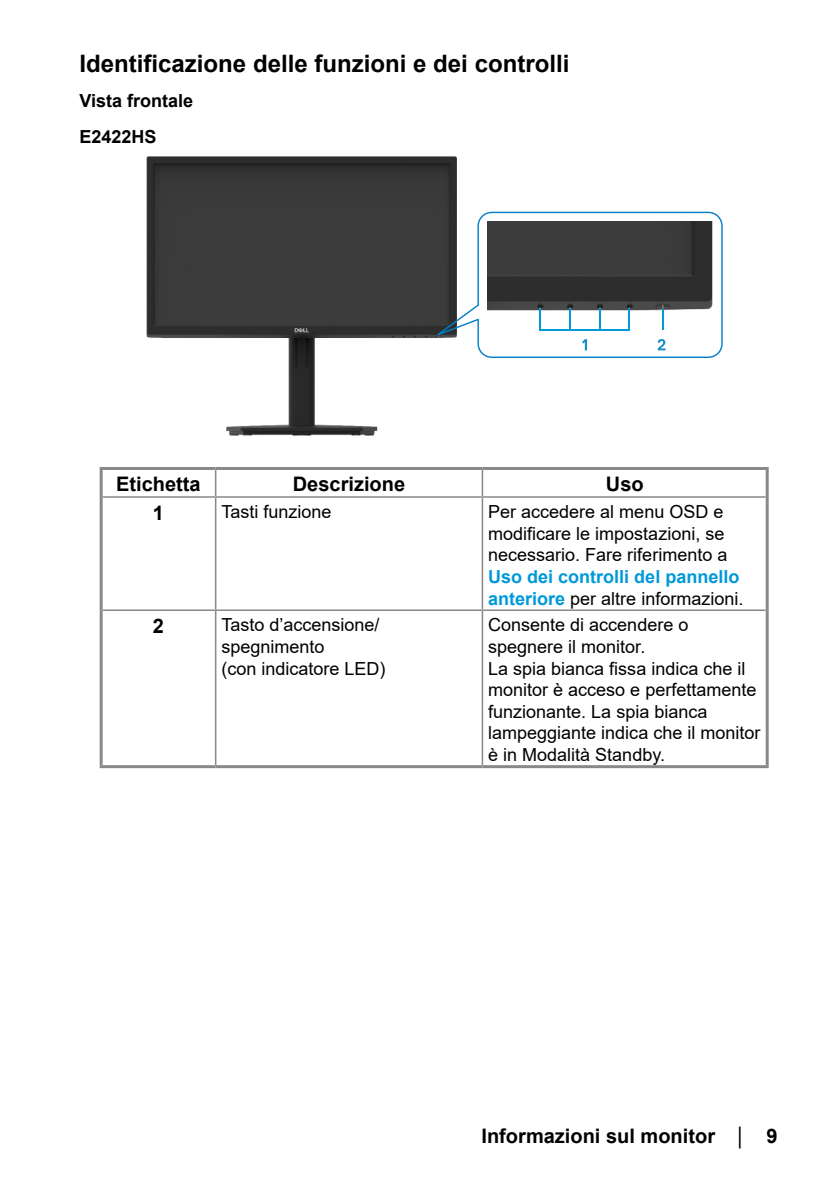
<style>
.page{position:relative;width:840px;height:1191px;background:#fff}
.page>*{position:absolute;margin:0;border:0;box-sizing:border-box;transform-origin:0 0}
.Callout_Head_12_14{font:700 24px "Arial";color:#000}
.Callout_Head_10_12{font:700 20px "Arial";color:#000}
.Paragraph_9_10_8{font:18px/21.6px "Arial";color:#000}
.Callout_Head_9_10_8{font:700 18px "Arial";color:#000}
.s1{font-weight:700;color:#0099d9}
.s2{font-size:18px}
</style>
<div class="page">
<img style="left:146px;top:156px;width:311px;height:280px">
<svg style="left:437px;top:212px;width:285px;height:146px"></svg>
<svg style="left:582px;top:339px;width:4px;height:11px"></svg>
<svg style="left:657px;top:339px;width:8px;height:11px"></svg>
<hr style="left:103px;top:496px;width:112px;height:2px;background:#898989">
<hr style="left:215px;top:496px;width:267px;height:2px;background:#898989">
<hr style="left:482px;top:496px;width:283px;height:2px;background:#898989">
<hr style="left:103px;top:609px;width:112px;height:2px;background:#898989">
<hr style="left:215px;top:609px;width:267px;height:2px;background:#898989">
<hr style="left:482px;top:609px;width:283px;height:2px;background:#898989">
<svg style="left:215px;top:470px;width:1px;height:26px"></svg>
<hr style="left:481px;top:470px;width:2px;height:26px;background:#898989">
<hr style="left:215px;top:498px;width:1px;height:111px;background:#898989">
<hr style="left:481px;top:498px;width:2px;height:111px;background:#898989">
<hr style="left:215px;top:611px;width:1px;height:154px;background:#898989">
<hr style="left:481px;top:611px;width:2px;height:154px;background:#898989">
<hr style="left:100px;top:467px;width:115px;height:3px;background:#898989">
<hr style="left:100px;top:470px;width:3px;height:27px;background:#898989">
<hr style="left:215px;top:467px;width:267px;height:3px;background:#898989">
<hr style="left:482px;top:467px;width:286px;height:3px;background:#898989">
<hr style="left:765px;top:470px;width:3px;height:27px;background:#898989">
<hr style="left:100px;top:497px;width:3px;height:113px;background:#898989">
<hr style="left:765px;top:497px;width:3px;height:113px;background:#898989">
<hr style="left:100px;top:610px;width:3px;height:155px;background:#898989">
<hr style="left:765px;top:610px;width:3px;height:155px;background:#898989">
<hr style="left:100px;top:765px;width:115px;height:3px;background:#898989">
<hr style="left:215px;top:765px;width:267px;height:3px;background:#898989">
<hr style="left:482px;top:765px;width:286px;height:3px;background:#898989">
<p class="Callout_Head_12_14" style="left:79px;top:46px;width:491px">Identificazione delle funzioni e dei controlli</p>
<p class="Callout_Head_9_10_8" style="left:79px;top:88px;width:115px">Vista frontale</p>
<p class="Callout_Head_9_10_8" style="left:79px;top:124px;width:79px">E2422HS</p>
<p class="Callout_Head_10_12" style="left:116px;top:470px;width:86px">Etichetta</p>
<p class="Callout_Head_10_12" style="left:293px;top:470px;width:114px">Descrizione</p>
<p class="Callout_Head_10_12" style="left:605px;top:470px;width:39px">Uso</p>
<p class="Callout_Head_10_12" style="left:153px;top:499px;width:13px">1</p>
<p class="Paragraph_9_10_8" style="left:221px;top:501px;width:112px">Tasti funzione</p>
<p class="Paragraph_9_10_8" style="left:488px;top:501px;width:257px">Per accedere al menu OSD e modificare le impostazioni, se necessario. Fare riferimento a<br><span class="s1">Uso dei controlli del pannello anteriore</span> per altre informazioni.</p>
<p class="Callout_Head_10_12" style="left:153px;top:612px;width:13px">2</p>
<p class="Paragraph_9_10_8" style="left:221px;top:614px;width:160px">Tasto d’accensione/ spegnimento</p>
<p class="Paragraph_9_10_8" style="left:221px;top:657px;width:166px">(con indicatore LED)</p>
<p class="Paragraph_9_10_8" style="left:488px;top:614px;width:202px">Consente di accendere o spegnere il monitor.</p>
<p class="Paragraph_9_10_8" style="left:488px;top:657px;width:274px">La spia bianca fissa indica che il monitor è acceso e perfettamente funzionante. La spia bianca lampeggiante indica che il monitor è in Modalità Standby.</p>
<p class="Callout_Head_10_12" style="left:481px;top:1121px;width:297px">Informazioni sul monitor <span class="s2">│</span> 9</p>
</div>
